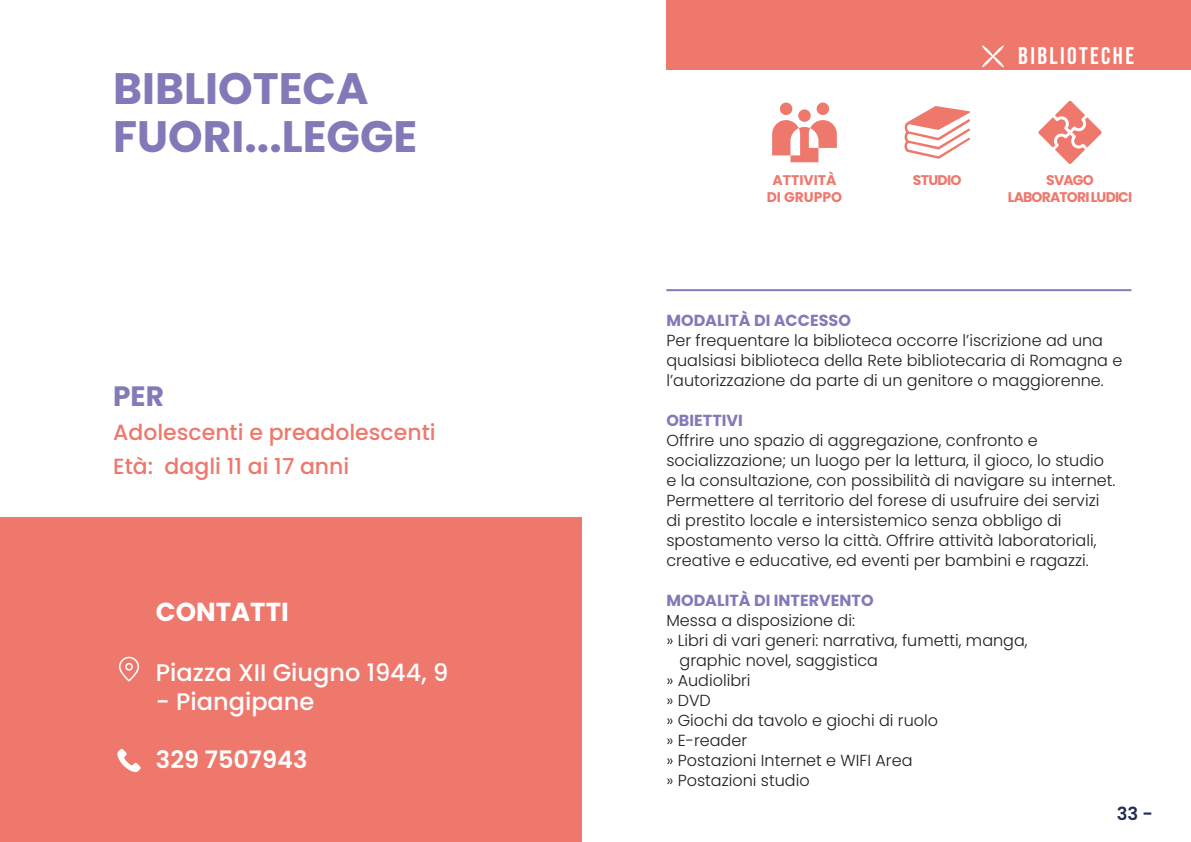
<style>
.page{position:relative;width:1191px;height:842px;background:#fff}
.page>*{position:absolute;margin:0;border:0;box-sizing:border-box;transform-origin:0 0}
.t1{font:700 44px "Poppins";color:#827ab8}
.t2{font:700 28px "Poppins";color:#817bb9}
.t3{font:700 26px "Poppins";color:#fff}
.t4{font:500 24px "Poppins";color:#fff}
.t5{font:24px "Bebas Neue";letter-spacing:.1em;color:#fff}
.t6{font:600 24px "Poppins";color:#fff}
.t7{font:500 22px/34px "Poppins";color:#ef786d}
.t8{font:600 18px "Poppins";color:#222f55}
.t9{font:300 16px/20px "Poppins";color:#1d1d1b}
.t10{font:700 16px "Poppins";color:#817bb9}
.t11{font:700 14px "Poppins";letter-spacing:-.055em;color:#ef786d}
.t12{font:700 14px "Poppins";color:#ef786d}
</style>
<div class="page">
<div style="left:0;top:517px;width:581px;height:325px;background:#ef786d"></div>
<svg style="left:117px;top:749px;width:24px;height:23px"></svg>
<svg style="left:119px;top:657px;width:20px;height:25px"></svg>
<hr style="left:666px;top:289px;width:465px;height:2px;background:#817bb9">
<div style="left:780px;top:103px;width:12px;height:12px;background:#ef786d;border-radius:50%"></div>
<div style="left:798px;top:109px;width:12px;height:13px;background:#ef786d;border-radius:50%"></div>
<svg style="left:772px;top:120px;width:65px;height:42px"></svg>
<div style="left:816px;top:103px;width:13px;height:12px;background:#ef786d;border-radius:50%"></div>
<svg style="left:1038px;top:100px;width:64px;height:64px"></svg>
<svg style="left:904px;top:106px;width:66px;height:53px"></svg>
<div style="left:666px;top:0;width:525px;height:69px;background:#ef786d"></div>
<svg style="left:982px;top:45px;width:22px;height:23px"></svg>
<p class="t1" style="left:113px;top:63px;width:257px">BIBLIOTECA</p>
<p class="t1" style="left:113px;top:111px;width:306px">FUORI...LEGGE</p>
<p class="t2" style="left:113px;top:380px;width:52px">PER</p>
<p class="t7" style="left:113px;top:415px;width:324px">Adolescenti e preadolescenti<br>Età: dagli 11 ai 17 anni</p>
<p class="t3" style="left:156px;top:597px;width:134px">CONTATTI</p>
<p class="t4" style="left:156px;top:659px;width:294px">Piazza XII Giugno 1944, 9</p>
<p class="t4" style="left:156px;top:688px;width:160px">- Piangipane</p>
<p class="t6" style="left:156px;top:745px;width:153px">329 7507943</p>
<p class="t12" style="left:772px;top:172px;width:65px">ATTIVITÀ</p>
<p class="t12" style="left:766px;top:189px;width:77px">DI GRUPPO</p>
<p class="t11" style="left:913px;top:172px;width:50px">STUDIO</p>
<p class="t5" style="left:1018px;top:42px;width:117px">BIBLIOTECHE</p>
<p class="t11" style="left:1046px;top:172px;width:49px">SVAGO</p>
<p class="t11" style="left:1007px;top:189px;width:126px">LABORATORI LUDICI</p>
<p class="t10" style="left:666px;top:311px;width:186px">MODALITÀ DI ACCESSO</p>
<p class="t9" style="left:666px;top:330px;width:457px">Per frequentare la biblioteca occorre l’iscrizione ad una qualsiasi biblioteca della Rete bibliotecaria di Romagna e l’autorizzazione da parte di un genitore o maggiorenne.</p>
<p class="t10" style="left:666px;top:411px;width:78px">OBIETTIVI</p>
<p class="t9" style="left:666px;top:430px;width:450px">Offrire uno spazio di aggregazione, confronto e socializzazione; un luogo per la lettura, il gioco, lo studio e la consultazione, con possibilità di navigare su internet.<br>Permettere al territorio del forese di usufruire dei servizi di prestito locale e intersistemico senza obbligo di spostamento verso la città. Offrire attività laboratoriali, creative e educative, ed eventi per bambini e ragazzi.</p>
<p class="t10" style="left:666px;top:591px;width:209px">MODALITÀ DI INTERVENTO</p>
<p class="t9" style="left:666px;top:610px;width:190px">Messa a disposizione di:</p>
<p class="t9" style="left:666px;top:630px;width:363px">» Libri di vari generi: narrativa, fumetti, manga,</p>
<p class="t9" style="left:679px;top:650px;width:200px">graphic novel, saggistica</p>
<p class="t9" style="left:666px;top:670px;width:86px">» Audiolibri</p>
<p class="t9" style="left:666px;top:690px;width:46px">» DVD</p>
<p class="t9" style="left:666px;top:710px;width:273px">» Giochi da tavolo e giochi di ruolo</p>
<p class="t9" style="left:666px;top:730px;width:82px">» E-reader</p>
<p class="t9" style="left:666px;top:750px;width:248px">» Postazioni Internet e WIFI Area</p>
<p class="t9" style="left:666px;top:770px;width:145px">» Postazioni studio</p>
<p class="t8" style="left:1116px;top:803px;width:38px">33 -</p>
</div>
